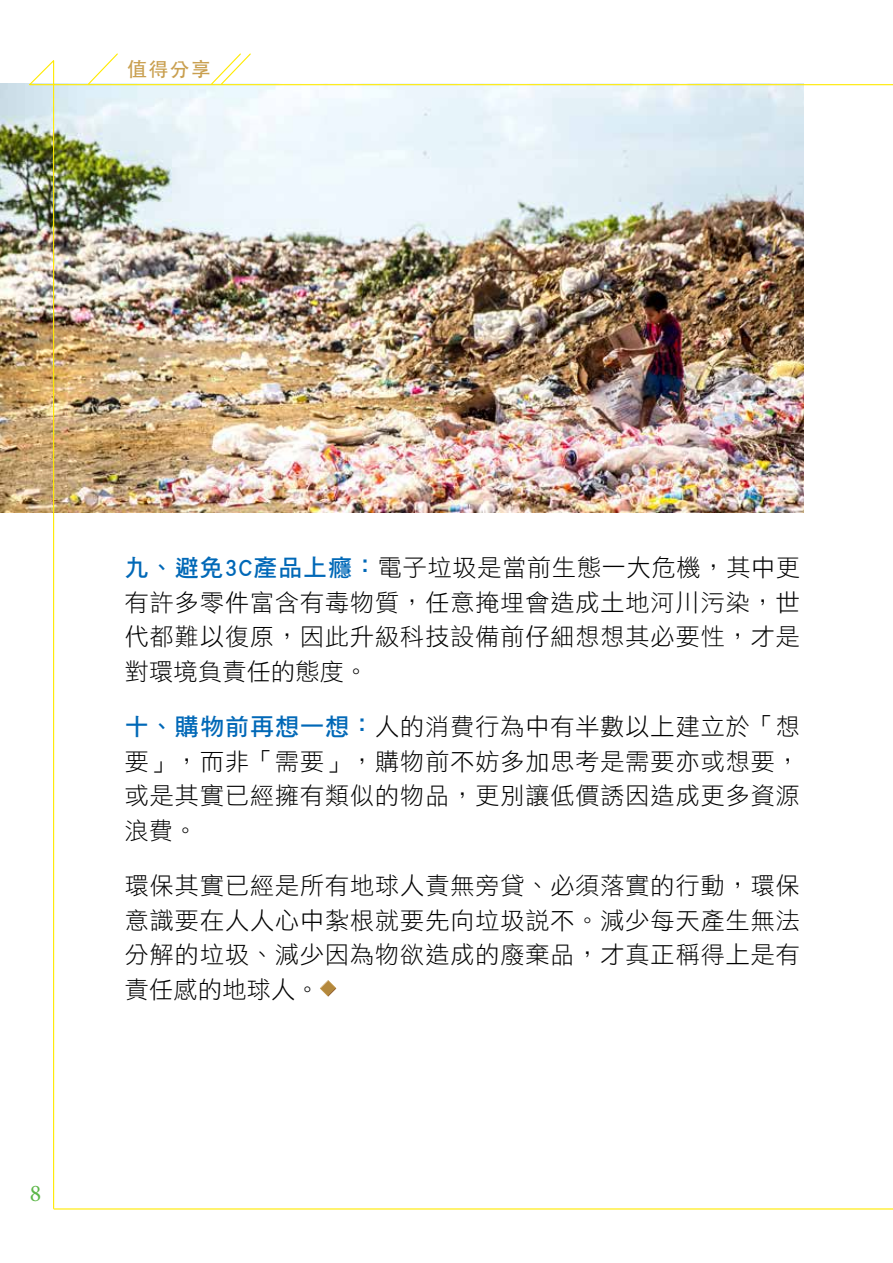
<style>
.page{position:relative;width:893px;height:1263px;background:#fff}
.page>*{position:absolute;margin:0;border:0;box-sizing:border-box;transform-origin:0 0}
.t1{font:24px/34.5px "DF Hei Std W3";letter-spacing:.045em;color:#000;text-align:justify}
.t2{font:24px "Minion Pro";color:#5bb647}
.t3{font:500 19.8px "ST Heiti TC";color:#c99f4f}
.s1{font-family:"DF Hei Std W7";color:#0068b7}
</style>
<div class="page">
<img style="left:0;top:83px;width:27px;height:429px">
<img style="left:27px;top:60px;width:866px;height:453px">
<img style="left:53px;top:86px;width:840px;height:1124px">
<svg style="left:87px;top:53px;width:32px;height:33px"></svg>
<svg style="left:210px;top:53px;width:42px;height:33px"></svg>
<svg style="left:320px;top:980px;width:16px;height:16px"></svg>
<p class="t3" style="left:127px;top:58px;width:85px">值得分享</p>
<p class="t2" style="left:30px;top:1178px;width:13px">8</p>
<p class="t1" style="left:125px;top:550px;width:677px"><span class="s1">九、避免3C產品上癮：</span>電子垃圾是當前生態一大危機，其中更有許多零件富含有毒物質，任意掩埋會造成土地河川污染，世代都難以復原，因此升級科技設備前仔細想想其必要性，才是對環境負責任的態度。</p>
<p class="t1" style="left:125px;top:709px;width:676px"><span class="s1">十、購物前再想一想：</span>人的消費行為中有半數以上建立於「想要」，而非「需要」，購物前不妨多加思考是需要亦或想要，或是其實已經擁有類似的物品，更別讓低價誘因造成更多資源浪費。</p>
<p class="t1" style="left:125px;top:868px;width:676px">環保其實已經是所有地球人責無旁貸、必須落實的行動，環保意識要在人人心中紮根就要先向垃圾說不。減少每天產生無法分解的垃圾、減少因為物欲造成的廢棄品，才真正稱得上是有責任感的地球人。</p>
</div>
